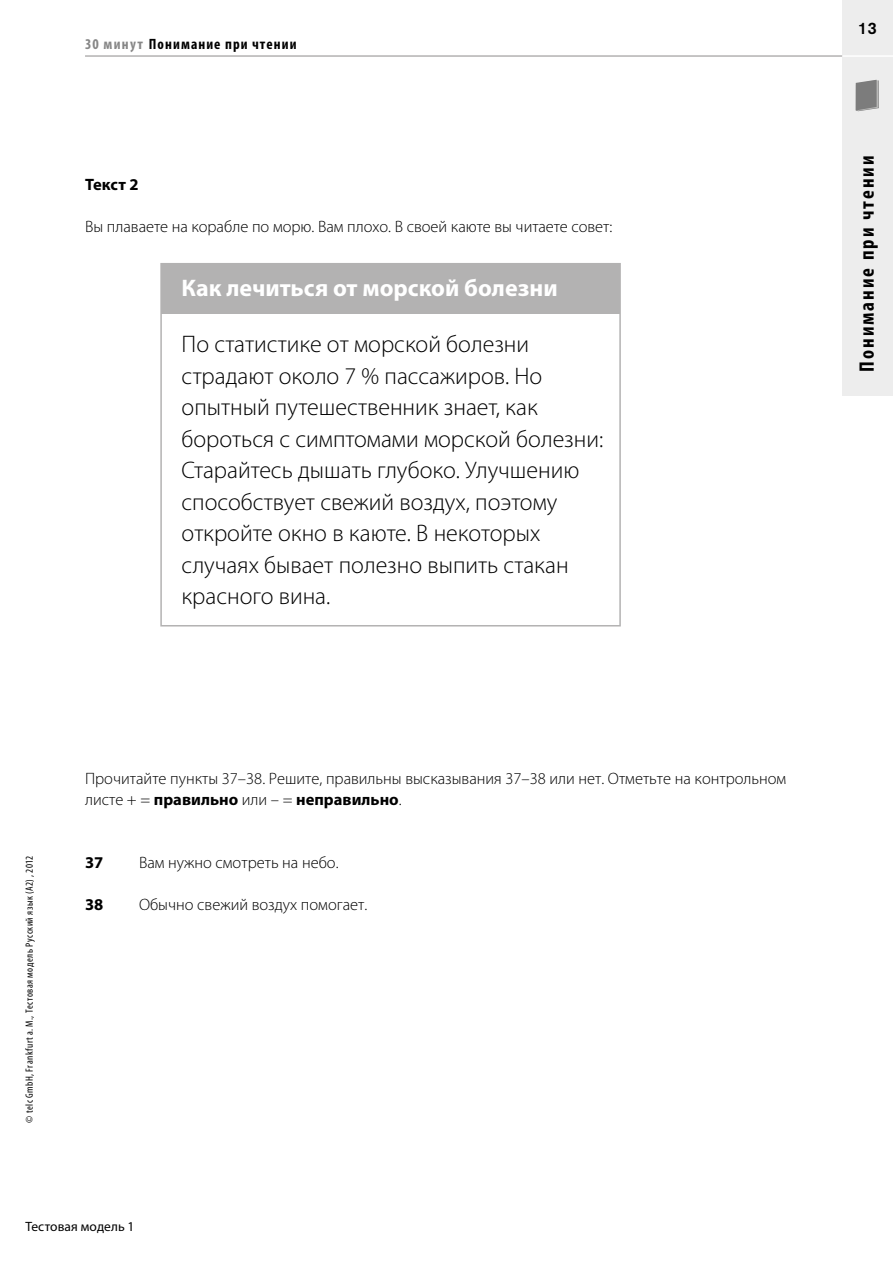
<style>
.page{position:relative;width:893px;height:1263px;background:#fff}
.page>*{position:absolute;margin:0;border:0;box-sizing:border-box;transform-origin:0 0}
.t1{font:300 24px/31.5px "Myriad Pro";color:#000}
.t2{font:700 24px "Myriad Pro";color:#fff}
.t3{font:700 condensed 21px "Myriad Pro";letter-spacing:.095em;color:#000}
.t4{font:300 16.5px/21px "Myriad Pro";color:#000}
.t5{font:700 16.5px "Myriad Pro";color:#000}
.t6{font:500 16.5px "Akzidenz Grotesk Pro";color:#000}
.t7{font:700 condensed 15px "Myriad Pro";letter-spacing:.075em;color:#000}
.t8{font:13.5px "Myriad Pro";letter-spacing:.005em;color:#000}
.t9{font:condensed 10.5px "Myriad Pro";letter-spacing:.045em;color:#000}
.s1{color:#878787}
.s2{font-weight:700}
</style>
<div class="page">
<div style="left:161px;top:264px;width:458px;height:49px;background:#b3b2b2"></div>
<div style="left:160px;top:263px;width:461px;height:363px;border:2px solid #b3b2b2"></div>
<div style="left:842px;top:0;width:51px;height:395px;background:#ededed"></div>
<hr style="left:85px;top:55px;width:758px;height:2px;background:#b3b2b2">
<hr style="left:842px;top:55px;width:51px;height:2px;background:#fff">
<svg style="left:856px;top:80px;width:23px;height:31px"></svg>
<p class="t7" style="left:85px;top:35px;width:213px"><span class="s1">30 минут</span> Понимание при чтении</p>
<p class="t5" style="left:85px;top:174px;width:55px">Текст 2</p>
<p class="t4" style="left:85px;top:216px;width:529px">Вы плаваете на корабле по морю. Вам плохо. В своей каюте вы читаете совет:</p>
<p class="t2" style="left:182px;top:272px;width:378px">Как лечиться от морской болезни</p>
<p class="t1" style="left:182px;top:329px;width:423px">По статистике от морской болезни страдают около 7 % пассажиров. Но опытный путешественник знает, как бороться с симптомами морской болезни:<br>Старайтесь дышать глубоко. Улучшению способствует свежий воздух, поэтому откройте окно в каюте. В некоторых случаях бывает полезно выпить стакан красного вина.</p>
<p class="t9" style="left:23px;top:1122px;width:268px;rotate:-90deg">© telc GmbH, Frankfurt a. M., Тестовая модель Русский язык (A2) , 2012</p>
<p class="t4" style="left:85px;top:768px;width:703px">Прочитайте пункты 37–38. Решите, правильны высказывания 37–38 или нет. Отметьте на контрольном листе + = <span class="s2">правильно</span> или – = <span class="s2">неправильно</span>.</p>
<p class="t5" style="left:85px;top:852px;width:20px">37</p>
<p class="t4" style="left:139px;top:852px;width:201px">Bам нужно смотреть на небо.</p>
<p class="t5" style="left:85px;top:894px;width:20px">38</p>
<p class="t4" style="left:139px;top:894px;width:230px">Oбычно свежий воздух помогает.</p>
<p class="t8" style="left:26px;top:1218px;width:111px">Тестовая модель 1</p>
<p class="t6" style="left:858px;top:18px;width:20px">13</p>
<p class="t3" style="left:854px;top:372px;width:218px;rotate:-90deg">Понимание при чтении</p>
</div>
